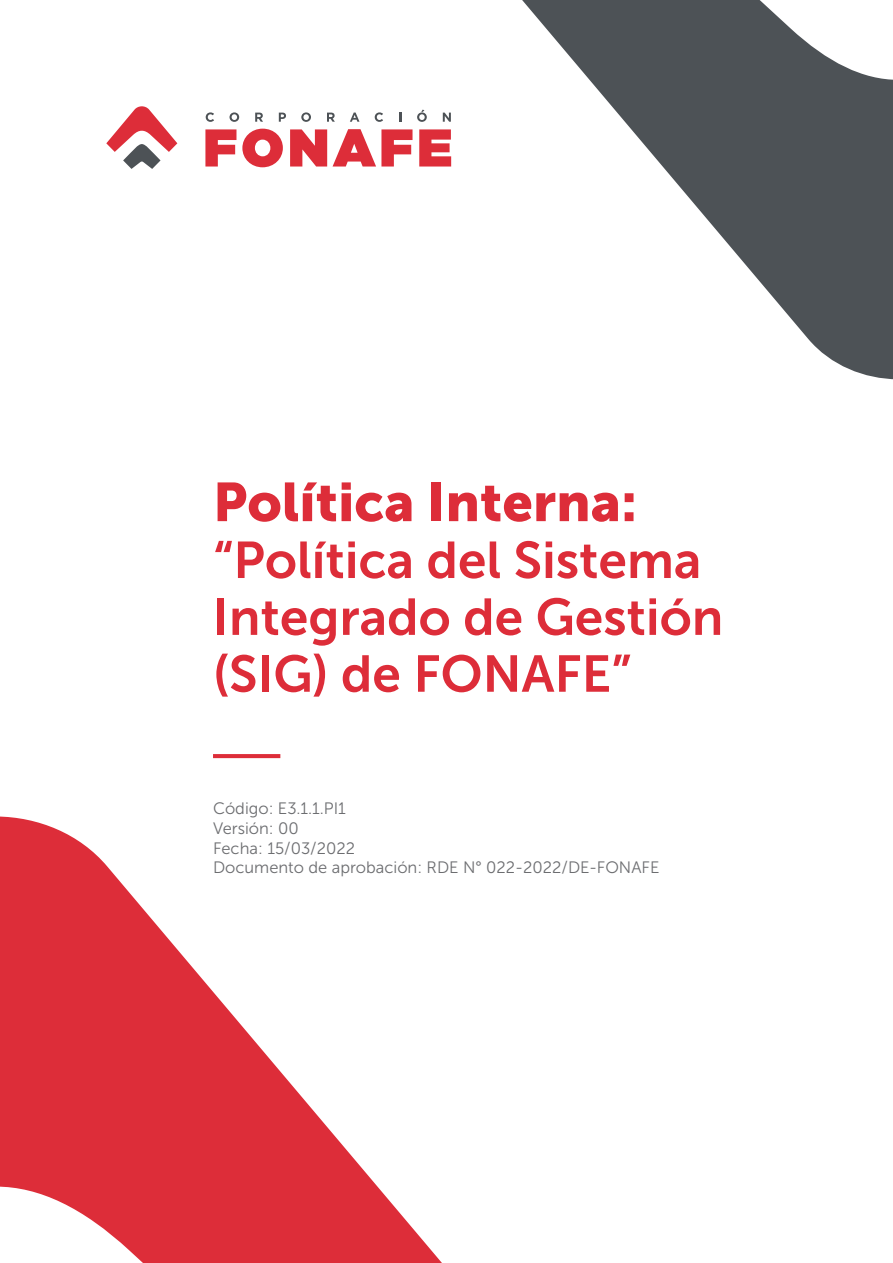
<style>
.page{position:relative;width:893px;height:1263px;background:#fff}
.page>*{position:absolute;margin:0;border:0;box-sizing:border-box;transform-origin:0 0}
.t1{font:54.15px "Museo Sans 900";color:#dd2d39}
.t2{font:51.45px/56.8px "Museo Sans 700";color:#dd2d39}
.t3{font:16.5px "Museo Sans 300";color:#6c6d70}
</style>
<div class="page">
<svg style="left:522px;top:0;width:371px;height:379px;fill:#4d5256"></svg>
<svg style="left:0;top:816px;width:442px;height:447px;fill:#dd2d39"></svg>
<svg style="left:205px;top:129px;width:31px;height:38px"></svg>
<svg style="left:242px;top:129px;width:41px;height:38px"></svg>
<svg style="left:290px;top:129px;width:37px;height:38px"></svg>
<svg style="left:333px;top:129px;width:79px;height:38px"></svg>
<svg style="left:419px;top:129px;width:32px;height:38px"></svg>
<svg style="left:206px;top:112px;width:8px;height:10px"></svg>
<svg style="left:230px;top:112px;width:9px;height:10px"></svg>
<svg style="left:255px;top:113px;width:8px;height:9px"></svg>
<svg style="left:279px;top:113px;width:7px;height:9px"></svg>
<svg style="left:301px;top:112px;width:10px;height:10px"></svg>
<svg style="left:327px;top:113px;width:8px;height:9px"></svg>
<svg style="left:350px;top:113px;width:9px;height:9px"></svg>
<svg style="left:375px;top:112px;width:8px;height:10px"></svg>
<svg style="left:399px;top:113px;width:3px;height:9px"></svg>
<svg style="left:417px;top:110px;width:10px;height:12px"></svg>
<svg style="left:443px;top:113px;width:8px;height:9px"></svg>
<svg style="left:106px;top:106px;width:71px;height:63px"></svg>
<svg style="left:213px;top:754px;width:67px;height:4px"></svg>
<p class="t1" style="left:213px;top:471px;width:426px">Política Interna:</p>
<p class="t2" style="left:213px;top:532px;width:512px">“Política del Sistema<br>Integrado de Gestión (SIG) de FONAFE”</p>
<p class="t3" style="left:213px;top:799px;width:134px">Código: E3.1.1.PI1</p>
<p class="t3" style="left:213px;top:819px;width:87px">Versión: 00</p>
<p class="t3" style="left:213px;top:839px;width:143px">Fecha: 15/03/2022</p>
<p class="t3" style="left:213px;top:859px;width:448px">Documento de aprobación: RDE N° 022-2022/DE-FONAFE</p>
</div>
